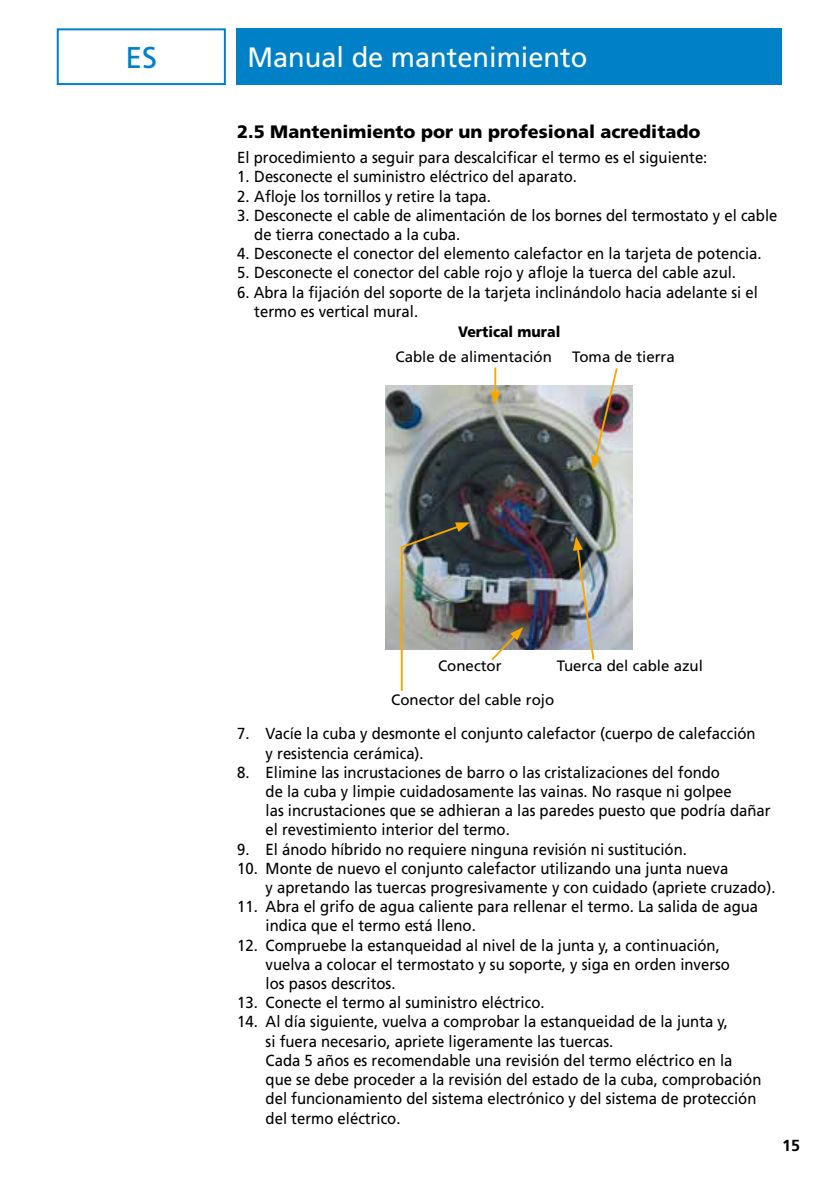
<style>
.page{position:relative;width:840px;height:1191px;background:#fff}
.page>*{position:absolute;margin:0;border:0;box-sizing:border-box;transform-origin:0 0}
.t1{font:30px "Frutiger LT Std";color:#0081c7}
.t2{font:28px "Frutiger LT Std";color:#fff}
.t3{font:900 18px "Frutiger LT Std";color:#000}
.t4{font:16px/19.2px "Frutiger LT Std";color:#000;scale:.93 1}
.t5{font:700 16px "Frutiger LT Std";color:#000}
.t6{font:15px "Frutiger LT Std";color:#000}
.t7{font:900 15px "Frutiger LT Std";color:#000;scale:.93 1}
</style>
<div class="page">
<div style="left:57px;top:28px;width:169px;height:57px;border:2px solid #0081c7"></div>
<div style="left:236px;top:28px;width:545px;height:57px;background:#0081c7"></div>
<img style="left:386px;top:385px;width:246px;height:264px">
<img style="left:590px;top:368px;width:28px;height:102px">
<svg style="left:489px;top:627px;width:34px;height:34px"></svg>
<img style="left:572px;top:536px;width:23px;height:124px">
<hr style="left:494px;top:367px;width:2px;height:27px;background:#f7a800">
<svg style="left:490px;top:391px;width:10px;height:14px"></svg>
<img style="left:399px;top:522px;width:70px;height:169px">
<h1 class="t1" style="left:125px;top:40px;width:33px">ES</h1>
<h2 class="t2" style="left:247px;top:41px;width:341px">Manual de mantenimiento</h2>
<p class="t3" style="left:237px;top:121px;width:464px">2.5 Mantenimiento por un profesional acreditado</p>
<p class="t4" style="left:237px;top:148px;width:507px">El procedimiento a seguir para descalcificar el termo es el siguiente:</p>
<p class="t4" style="left:237px;top:167px;width:367px">1. Desconecte el suministro eléctrico del aparato.</p>
<p class="t4" style="left:237px;top:186px;width:274px">2. Afloje los tornillos y retire la tapa.</p>
<p class="t4" style="left:254px;top:206px;width:563px;text-indent:-17px">3. Desconecte el cable de alimentación de los bornes del termostato y el cable de tierra conectado a la cuba.</p>
<p class="t4" style="left:237px;top:244px;width:565px">4. Desconecte el conector del elemento calefactor en la tarjeta de potencia.</p>
<p class="t4" style="left:237px;top:263px;width:537px">5. Desconecte el conector del cable rojo y afloje la tuerca del cable azul.</p>
<p class="t4" style="left:254px;top:282px;width:543px;text-indent:-17px">6. Abra la fijación del soporte de la tarjeta inclinándolo hacia adelante si el termo es vertical mural.</p>
<p class="t7" style="left:458px;top:322px;width:111px">Vertical mural</p>
<p class="t6" style="left:395px;top:348px;width:158px">Cable de alimentación</p>
<p class="t6" style="left:572px;top:348px;width:104px">Toma de tierra</p>
<p class="t6" style="left:438px;top:657px;width:65px">Conector</p>
<p class="t6" style="left:556px;top:657px;width:147px">Tuerca del cable azul</p>
<p class="t6" style="left:391px;top:691px;width:164px">Conector del cable rojo</p>
<p class="t4" style="left:265px;top:724px;width:528px;text-indent:-28px">7. Vacíe la cuba y desmonte el conjunto calefactor (cuerpo de calefacción y resistencia cerámica).</p>
<p class="t4" style="left:265px;top:762px;width:544px;text-indent:-28px">8. Elimine las incrustaciones de barro o las cristalizaciones del fondo<br>de la cuba y limpie cuidadosamente las vainas. No rasque ni golpee<br>las incrustaciones que se adhieran a las paredes puesto que podría dañar el revestimiento interior del termo.</p>
<p class="t4" style="left:237px;top:839px;width:485px">9. El ánodo híbrido no requiere ninguna revisión ni sustitución.</p>
<p class="t4" style="left:265px;top:858px;width:549px;text-indent:-28px">10. Monte de nuevo el conjunto calefactor utilizando una junta nueva<br>y apretando las tuercas progresivamente y con cuidado (apriete cruzado).</p>
<p class="t4" style="left:265px;top:897px;width:531px;text-indent:-28px">11. Abra el grifo de agua caliente para rellenar el termo. La salida de agua indica que el termo está lleno.</p>
<p class="t4" style="left:265px;top:935px;width:500px;text-indent:-28px">12. Compruebe la estanqueidad al nivel de la junta y, a continuación, vuelva a colocar el termostato y su soporte, y siga en orden inverso los pasos descritos.</p>
<p class="t4" style="left:237px;top:993px;width:332px">13. Conecte el termo al suministro eléctrico.</p>
<p class="t4" style="left:265px;top:1012px;width:534px;text-indent:-28px">14. Al día siguiente, vuelva a comprobar la estanqueidad de la junta y,<br>si fuera necesario, apriete ligeramente las tuercas.<br>Cada 5 años es recomendable una revisión del termo eléctrico en la que se debe proceder a la revisión del estado de la cuba, comprobación del funcionamiento del sistema electrónico y del sistema de protección del termo eléctrico.</p>
<p class="t5" style="left:781px;top:1136px;width:19px">15</p>
</div>
